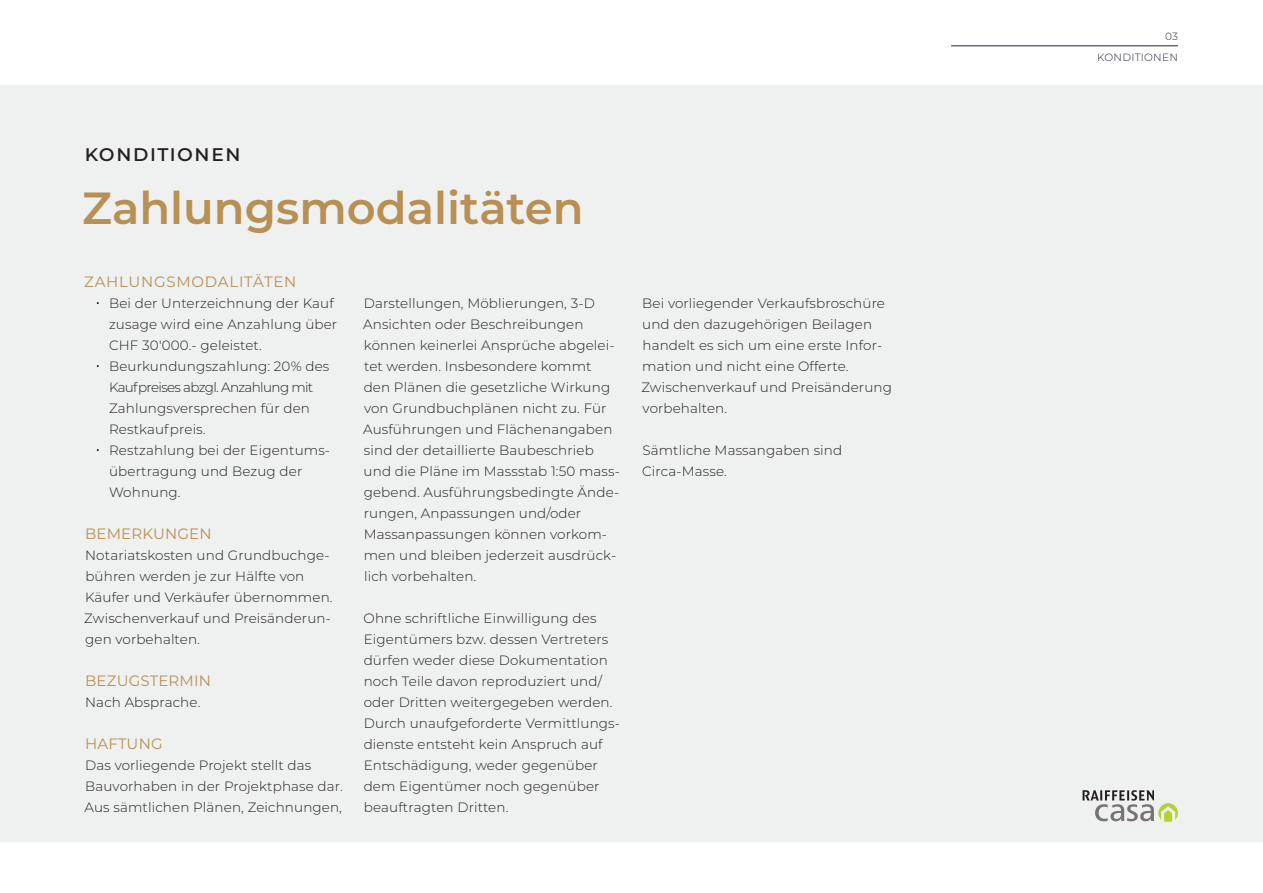
<style>
.page{position:relative;width:1263px;height:893px;background:#fff}
.page>*{position:absolute;margin:0;border:0;box-sizing:border-box;transform-origin:0 0}
.Headline{font:600 45px "Montserrat";color:#b89053}
.Overhead{font:500 22.5px "Montserrat";letter-spacing:.05em;color:#231f20}
.Fließtext{font:15px "Montserrat";letter-spacing:.01em;color:#b89053}
.Lead-in{font:15px "Montserrat";letter-spacing:.05em;color:#b89053}
.Fließtext-2{font:300 13.5px/21px "Montserrat";letter-spacing:.01em;color:#231f20}
.t1{font:300 10.5px "Montserrat";color:#23223e}
</style>
<div class="page">
<div style="left:0;top:85px;width:1263px;height:757px;background:#eff0f0"></div>
<svg style="left:1082px;top:790px;width:96px;height:32px"></svg>
<hr style="left:951px;top:46px;width:227px;height:1px;background:#23223e">
<p class="Overhead" style="left:84px;top:137px;width:158px">konditionen</p>
<p class="Headline" style="left:82px;top:176px;width:503px">Zahlungsmodalitäten</p>
<p class="Lead-in" style="left:84px;top:271px;width:214px">ZAHLUNGSMODALITÄTEN</p>
<p class="Fließtext-2" style="left:109px;top:292px;width:230px">Bei der Unterzeichnung der Kauf zusage wird eine Anzahlung über<br>CHF 30'000.- geleistet.</p>
<p class="Fließtext-2" style="left:109px;top:355px;width:222px">Beurkundungszahlung: 20% des<br>Kaufpreises abzgl. Anzahlung mit<br>Zahlungsversprechen für den<br>Restkaufpreis.</p>
<p class="Fließtext-2" style="left:109px;top:439px;width:222px">Restzahlung bei der Eigentums&shy;übertragung und Bezug der<br>Wohnung.</p>
<p class="Fließtext" style="left:85px;top:523px;width:128px">BEMERKUNGEN</p>
<p class="Fließtext-2" style="left:84px;top:544px;width:250px">Notariatskosten und Grundbuchge&shy;bühren werden je zur Hälfte von<br>Käufer und Verkäufer übernommen.<br>Zwischenverkauf und Preisänderun&shy;gen vorbehalten.</p>
<p class="Fließtext" style="left:85px;top:670px;width:127px">BEZUGSTERMIN</p>
<p class="Fließtext-2" style="left:85px;top:691px;width:117px">Nach Absprache.</p>
<p class="Fließtext" style="left:85px;top:733px;width:79px">HAFTUNG</p>
<p class="Fließtext-2" style="left:85px;top:754px;width:260px">Das vorliegende Projekt stellt das<br>Bauvorhaben in der Projektphase dar.<br>Aus sämtlichen Plänen, Zeichnungen,</p>
<p class="Fließtext-2" style="left:363px;top:292px;width:258px">Darstellungen, Möblierungen, 3-D Ansichten oder Beschreibungen können keinerlei Ansprüche abgelei&shy;tet werden. Insbesondere kommt den Plänen die gesetzliche Wirkung von Grundbuchplänen nicht zu. Für Ausführungen und Flächenangaben sind der detaillierte Baubeschrieb und die Pläne im Massstab 1:50 mass&shy;gebend. Ausführungsbedingte Ände&shy;rungen, Anpassungen und/oder Massanpassungen können vorkom&shy;men und bleiben jederzeit ausdrück&shy;lich vorbehalten.</p>
<p class="Fließtext-2" style="left:364px;top:607px;width:258px">Ohne schriftliche Einwilligung des Eigentümers bzw. dessen Vertreters dürfen weder diese Dokumentation noch Teile davon reproduziert und/ oder Dritten weitergegeben werden.<br>Durch unaufgeforderte Vermittlungs&shy;dienste entsteht kein Anspruch auf Entschädigung, weder gegenüber dem Eigentümer noch gegenüber beauftragten Dritten.</p>
<p class="Fließtext-2" style="left:642px;top:292px;width:244px">Bei vorliegender Verkaufsbroschüre und den dazugehörigen Beilagen handelt es sich um eine erste Infor&shy;mation und nicht eine Offerte.</p>
<p class="Fließtext-2" style="left:641px;top:376px;width:252px">Zwischenverkauf und Preisänderung vorbehalten.</p>
<p class="Fließtext-2" style="left:642px;top:439px;width:202px">Sämtliche Massangaben sind<br>Circa-Masse.</p>
<p class="t1" style="left:1165px;top:29px;width:14px">03</p>
<p class="t1" style="left:1097px;top:50px;width:9px">konditionen</p>
</div>
